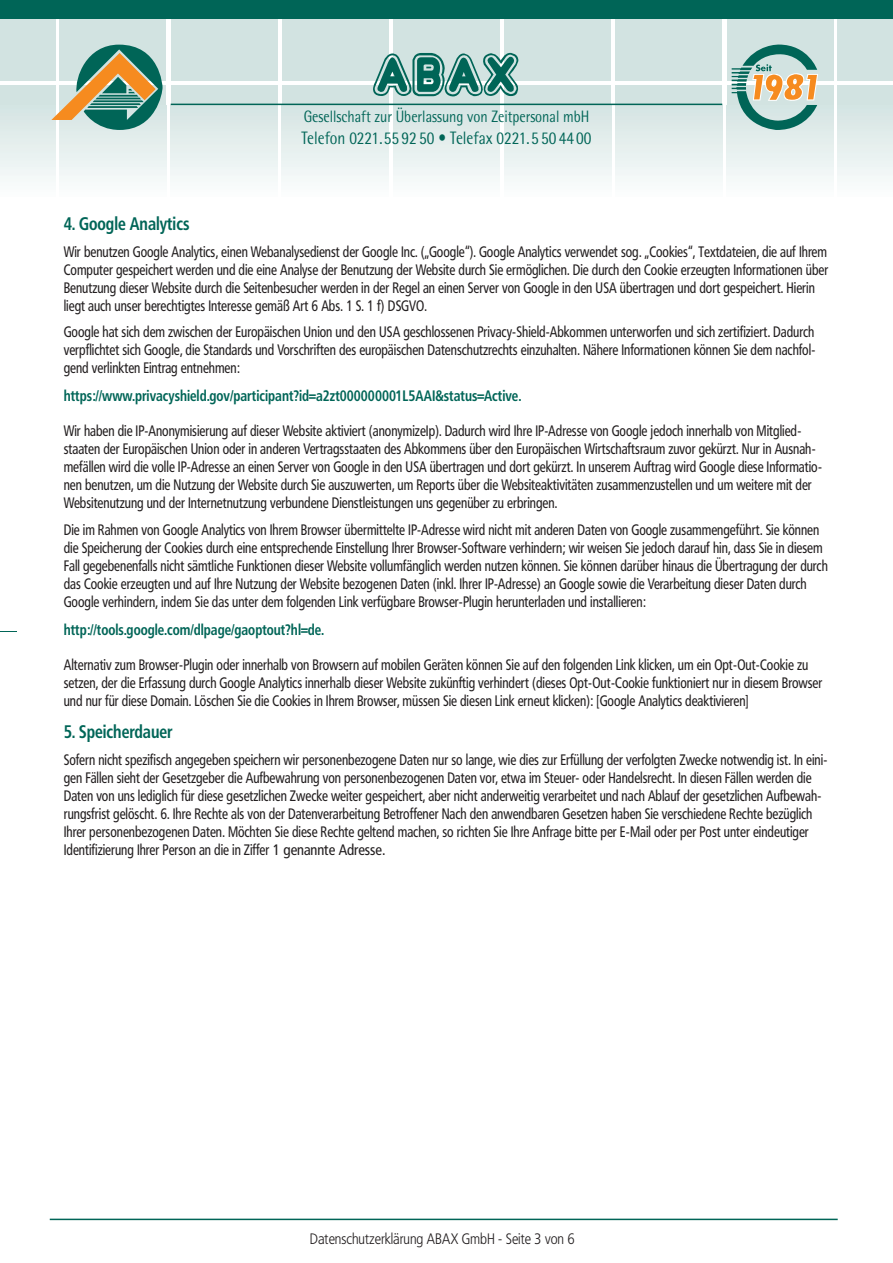
<style>
.page{position:relative;width:893px;height:1263px;background:#fff}
.page>*{position:absolute;margin:0;border:0;box-sizing:border-box;transform-origin:0 0}
.t1{font:18px "Rotis Semi Sans";color:#006557;scale:.85 1}
.t2{font:700 18px "Frutiger Condensed BQ";color:#006557;scale:.9 1}
.t3{font:16.5px "Rotis Semi Sans";color:#006557;scale:.85 1}
.t4{font:15px/18px "Frutiger Condensed BQ";color:#231f20;scale:.9 1}
.t5{font:700 15px "Frutiger Condensed BQ";color:#006557;scale:.9 1}
.t6{font:300 15px "Frutiger Condensed BQ";color:#231f20}
</style>
<div class="page">
<div style="left:0;top:19px;width:55px;height:62px;background:#d2e3e1"></div>
<div style="left:838px;top:19px;width:55px;height:62px;background:#d2e3e1"></div>
<div style="left:60px;top:19px;width:106px;height:62px;background:#d2e3e1"></div>
<div style="left:171px;top:19px;width:107px;height:62px;background:#d2e3e1"></div>
<div style="left:282px;top:19px;width:107px;height:62px;background:#d2e3e1"></div>
<div style="left:393px;top:19px;width:107px;height:62px;background:#d2e3e1"></div>
<div style="left:504px;top:19px;width:107px;height:62px;background:#d2e3e1"></div>
<div style="left:615px;top:19px;width:107px;height:62px;background:#d2e3e1"></div>
<div style="left:726px;top:19px;width:107px;height:62px;background:#d2e3e1"></div>
<div style="left:0;top:85px;width:55px;height:111px;background:#d2e3e1"></div>
<div style="left:838px;top:85px;width:55px;height:111px;background:#d2e3e1"></div>
<div style="left:171px;top:85px;width:107px;height:111px;background:#d2e3e1"></div>
<div style="left:282px;top:85px;width:107px;height:111px;background:#d2e3e1"></div>
<div style="left:393px;top:85px;width:107px;height:111px;background:#d2e3e1"></div>
<div style="left:504px;top:85px;width:107px;height:111px;background:#d2e3e1"></div>
<div style="left:615px;top:85px;width:107px;height:111px;background:#d2e3e1"></div>
<div style="left:726px;top:85px;width:107px;height:111px;background:#d2e3e1"></div>
<img style="left:55px;top:105px;width:783px;height:74px">
<img style="left:0;top:123px;width:55px;height:73px">
<img style="left:838px;top:123px;width:55px;height:73px">
<img style="left:60px;top:105px;width:106px;height:74px">
<img style="left:171px;top:105px;width:107px;height:91px">
<img style="left:282px;top:105px;width:107px;height:91px">
<img style="left:393px;top:105px;width:107px;height:91px">
<img style="left:504px;top:105px;width:107px;height:91px">
<img style="left:615px;top:105px;width:107px;height:91px">
<img style="left:726px;top:105px;width:107px;height:91px">
<img style="left:732px;top:44px;width:86px;height:86px">
<hr style="left:171px;top:104px;width:551px;height:1px;background:#006557">
<img style="left:51px;top:53px;width:25px;height:67px">
<img style="left:76px;top:45px;width:87px;height:85px">
<img style="left:753px;top:74px;width:64px;height:26px">
<img style="left:373px;top:53px;width:146px;height:44px">
<svg style="left:0;top:631px;width:17px;height:1px"></svg>
<div style="left:0;top:0;width:893px;height:19px;background:#006557"></div>
<hr style="left:50px;top:1218px;width:788px;height:2px;background:#006557">
<p class="t3" style="left:304px;top:111px;width:337px">Gesellschaft zur Überlassung von Zeitpersonal mbH</p>
<p class="t1" style="left:301px;top:131px;width:343px">Telefon 0221.55 92 50 • Telefax 0221.5 50 44 00</p>
<p class="t2" style="left:64px;top:214px;width:141px">4. Google Analytics</p>
<p class="t4" style="left:64px;top:242px;width:851px">Wir benutzen Google Analytics, einen Webanalysedienst der Google Inc. („Google“). Google Analytics verwendet sog. „Cookies“, Textdateien, die auf Ihrem Computer gespeichert werden und die eine Analyse der Benutzung der Website durch Sie ermöglichen. Die durch den Cookie erzeugten Informationen über Benutzung dieser Website durch die Seitenbesucher werden in der Regel an einen Server von Google in den USA übertragen und dort gespeichert. Hierin liegt auch unser berechtigtes Interesse gemäß Art 6 Abs. 1 S. 1 f) DSGVO.</p>
<p class="t4" style="left:64px;top:323px;width:837px;text-align:justify">Google hat sich dem zwischen der Europäischen Union und den USA geschlossenen Privacy-Shield-Abkommen unterworfen und sich zertifiziert. Dadurch verpflichtet sich Google, die Standards und Vorschriften des europäischen Datenschutzrechts einzuhalten. Nähere Informationen können Sie dem nachfol&shy;gend verlinkten Eintrag entnehmen:</p>
<p class="t5" style="left:64px;top:387px;width:510px">https://www.privacyshield.gov/participant?id=a2zt000000001L5AAI&amp;status=Active.</p>
<p class="t4" style="left:64px;top:422px;width:844px">Wir haben die IP-Anonymisierung auf dieser Website aktiviert (anonymizeIp). Dadurch wird Ihre IP-Adresse von Google jedoch innerhalb von Mitglied&shy;staaten der Europäischen Union oder in anderen Vertragsstaaten des Abkommens über den Europäischen Wirtschaftsraum zuvor gekürzt. Nur in Ausnah&shy;mefällen wird die volle IP-Adresse an einen Server von Google in den USA übertragen und dort gekürzt. In unserem Auftrag wird Google diese Informatio&shy;nen benutzen, um die Nutzung der Website durch Sie auszuwerten, um Reports über die Websiteaktivitäten zusammenzustellen und um weitere mit der Websitenutzung und der Internetnutzung verbundene Dienstleistungen uns gegenüber zu erbringen.</p>
<p class="t4" style="left:64px;top:520px;width:850px">Die im Rahmen von Google Analytics von Ihrem Browser übermittelte IP-Adresse wird nicht mit anderen Daten von Google zusammengeführt. Sie können die Speicherung der Cookies durch eine entsprechende Einstellung Ihrer Browser-Software verhindern; wir weisen Sie jedoch darauf hin, dass Sie in diesem Fall gegebenenfalls nicht sämtliche Funktionen dieser Website vollumfänglich werden nutzen können. Sie können darüber hinaus die Übertragung der durch das Cookie erzeugten und auf Ihre Nutzung der Website bezogenen Daten (inkl. Ihrer IP-Adresse) an Google sowie die Verarbeitung dieser Daten durch Google verhindern, indem Sie das unter dem folgenden Link verfügbare Browser-Plugin herunterladen und installieren:</p>
<p class="t5" style="left:64px;top:621px;width:291px">http://tools.google.com/dlpage/gaoptout?hl=de.</p>
<p class="t4" style="left:64px;top:655px;width:844px">Alternativ zum Browser-Plugin oder innerhalb von Browsern auf mobilen Geräten können Sie auf den folgenden Link klicken, um ein Opt-Out-Cookie zu setzen, der die Erfassung durch Google Analytics innerhalb dieser Website zukünftig verhindert (dieses Opt-Out-Cookie funktioniert nur in diesem Browser und nur für diese Domain. Löschen Sie die Cookies in Ihrem Browser, müssen Sie diesen Link erneut klicken): [Google Analytics deaktivieren]</p>
<p class="t2" style="left:64px;top:721px;width:122px">5. Speicherdauer</p>
<p class="t4" style="left:64px;top:750px;width:850px">Sofern nicht spezifisch angegeben speichern wir personenbezogene Daten nur so lange, wie dies zur Erfüllung der verfolgten Zwecke notwendig ist. In eini&shy;gen Fällen sieht der Gesetzgeber die Aufbewahrung von personenbezogenen Daten vor, etwa im Steuer- oder Handelsrecht. In diesen Fällen werden die Daten von uns lediglich für diese gesetzlichen Zwecke weiter gespeichert, aber nicht anderweitig verarbeitet und nach Ablauf der gesetzlichen Aufbewah&shy;rungsfrist gelöscht. 6. Ihre Rechte als von der Datenverarbeitung Betroffener Nach den anwendbaren Gesetzen haben Sie verschiedene Rechte bezüglich Ihrer personenbezogenen Daten. Möchten Sie diese Rechte geltend machen, so richten Sie Ihre Anfrage bitte per E-Mail oder per Post unter eindeutiger Identifizierung Ihrer Person an die in Ziffer 1 genannte Adresse.</p>
<p class="t6" style="left:310px;top:1231px;width:266px">Datenschutzerklärung ABAX GmbH - Seite 3 von 6</p>
</div>
